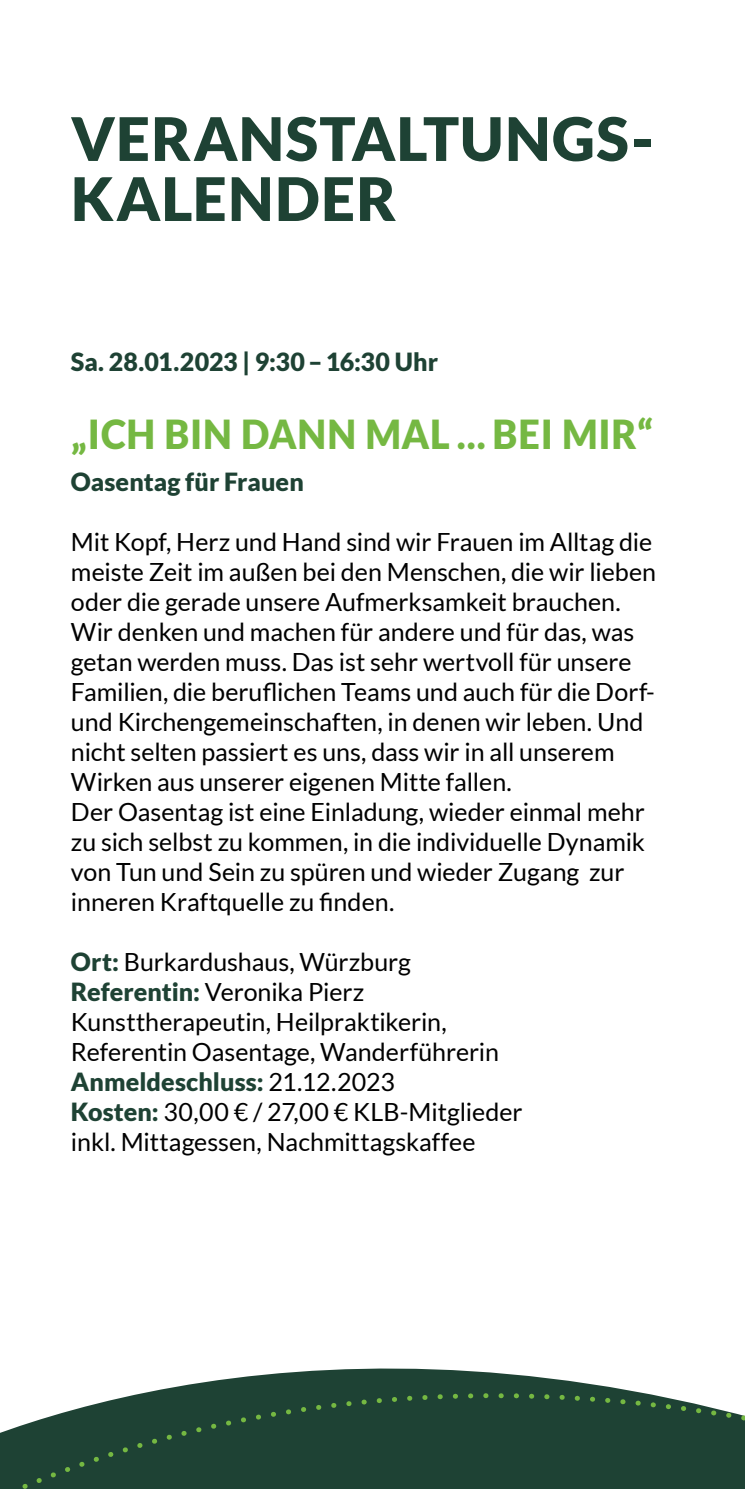
<style>
.page{position:relative;width:745px;height:1489px;background:#fff}
.page>*{position:absolute;margin:0;border:0;box-sizing:border-box;transform-origin:0 0}
.t1{font:900 60px/60px "Lato";letter-spacing:.025em;color:#1e4234}
.t2{font:900 40px "Lato";letter-spacing:.02em;color:#75b842;scale:.95 1}
.t3{font:25px/30px "Lato";color:#000}
.t4{font:900 25px "Lato";letter-spacing:.005em;color:#1e4234}
.s1{font-weight:900;color:#1e4234}
</style>
<div class="page">
<svg style="left:0;top:1368px;width:744px;height:120px"></svg>
<h1 class="t1" style="left:71px;top:108px;width:583px">VERANSTALTUNGS-<br>KALENDER</h1>
<p class="t4" style="left:71px;top:347px;width:368px">Sa. 28.01.2023 | 9:30–16:30 Uhr</p>
<h2 class="t2" style="left:71px;top:410px;width:613px">„ICH BIN DANN MAL ... BEI MIR“</h2>
<p class="t4" style="left:71px;top:467px;width:234px">Oasentag für Frauen</p>
<p class="t3" style="left:71px;top:527px;width:586px">Mit Kopf, Herz und Hand sind wir Frauen im Alltag die meiste Zeit im außen bei den Menschen, die wir lieben oder die gerade unsere Aufmerksamkeit brauchen.<br>Wir denken und machen für andere und für das, was getan werden muss. Das ist sehr wertvoll für unsere Familien, die beruflichen Teams und auch für die Dorf&shy;und Kirchengemeinschaften, in denen wir leben. Und nicht selten passiert es uns, dass wir in all unserem Wirken aus unserer eigenen Mitte fallen.<br>Der Oasentag ist eine Einladung, wieder einmal mehr zu sich selbst zu kommen, in die individuelle Dynamik von Tun und Sein zu spüren und wieder Zugang zur inneren Kraftquelle zu finden.</p>
<p class="t3" style="left:71px;top:947px;width:453px"><span class="s1">Ort:</span> Burkardushaus, Würzburg <span class="s1">Referentin:</span> Veronika Pierz Kunsttherapeutin, Heilpraktikerin, Referentin Oasentage, Wanderführerin <span class="s1">Anmeldeschluss:</span> 21.12.2023<br><span class="s1">Kosten:</span> 30,00 € / 27,00 € KLB-Mitglieder inkl. Mittagessen, Nachmittagskaffee</p>
</div>
